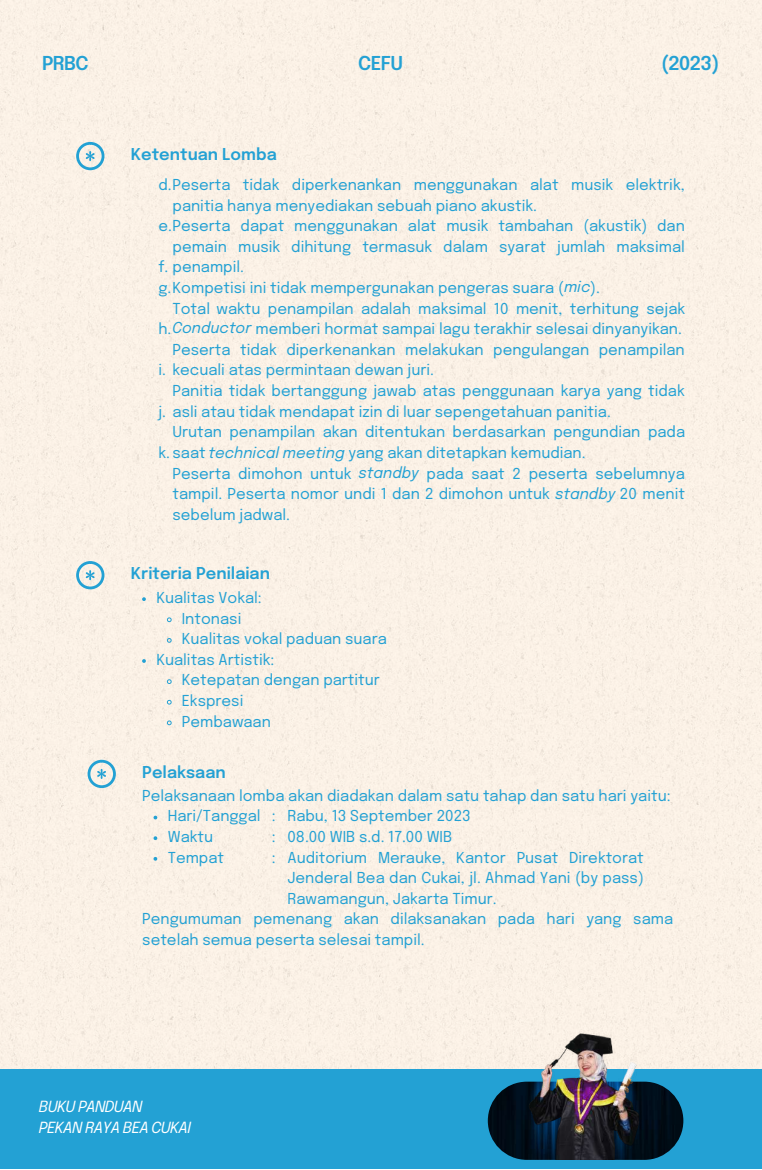
<style>
.page{position:relative;width:762px;height:1170px;background:#fff}
.page>*{position:absolute;margin:0;border:0;box-sizing:border-box;transform-origin:0 0}
.t1{font:600 19px "Epilogue";letter-spacing:-.035em;color:#23a1d4}
.t2{font:600 16.25px "Epilogue";color:#23a1d4}
.t3{font:italic 15.25px/20.6px "Epilogue";letter-spacing:-.035em;color:#fff}
.t4{font:15px/20.6px "Epilogue";color:#23a1d4}
.t5{font:italic 15px "Epilogue";color:#23a1d4}
.s1{font-style:italic}
</style>
<div class="page">
<div style="left:0;top:0;width:761px;height:1068px;background:#fbf1e6"></div>
<div style="left:0;top:1068px;width:761px;height:100px;background:#23a1d4"></div>
<svg style="left:76px;top:142px;width:28px;height:28px"></svg>
<svg style="left:76px;top:561px;width:28px;height:28px"></svg>
<svg style="left:142px;top:597px;width:4px;height:4px"></svg>
<svg style="left:166px;top:616px;width:6px;height:6px"></svg>
<svg style="left:166px;top:637px;width:6px;height:6px"></svg>
<svg style="left:142px;top:659px;width:4px;height:3px"></svg>
<svg style="left:166px;top:678px;width:6px;height:6px"></svg>
<svg style="left:166px;top:699px;width:6px;height:6px"></svg>
<svg style="left:166px;top:719px;width:6px;height:6px"></svg>
<svg style="left:88px;top:759px;width:28px;height:28px"></svg>
<svg style="left:153px;top:815px;width:4px;height:4px"></svg>
<svg style="left:153px;top:836px;width:4px;height:3px"></svg>
<svg style="left:153px;top:856px;width:4px;height:4px"></svg>
<img style="left:487px;top:1081px;width:196px;height:78px;border-radius:39px">
<img style="left:524px;top:1029px;width:118px;height:130px">
<p class="t1" style="left:42px;top:55px;width:48px">PRBC</p>
<p class="t1" style="left:661px;top:55px;width:60px">(2023)</p>
<p class="t1" style="left:358px;top:55px;width:46px">CEFU</p>
<p class="t2" style="left:131px;top:147px;width:147px">Ketentuan Lomba</p>
<p class="t4" style="left:158px;top:175px;width:527px">d.Peserta tidak diperkenankan menggunakan alat musik elektrik,</p>
<p class="t4" style="left:172px;top:196px;width:366px">panitia hanya menyediakan sebuah piano akustik.</p>
<p class="t4" style="left:158px;top:217px;width:528px">e.Peserta dapat menggunakan alat musik tambahan (akustik) dan</p>
<p class="t4" style="left:172px;top:237px;width:513px">pemain musik dihitung termasuk dalam syarat jumlah maksimal</p>
<p class="t4" style="left:158px;top:258px;width:87px">f. penampil.</p>
<p class="t4" style="left:158px;top:278px;width:443px">g.Kompetisi ini tidak mempergunakan pengeras suara (<span class="s1">mic</span>).</p>
<p class="t4" style="left:172px;top:299px;width:514px">Total waktu penampilan adalah maksimal 10 menit, terhitung sejak</p>
<p class="t4" style="left:158px;top:320px;width:525px">h.<span class="s1">Conductor</span> memberi hormat sampai lagu terakhir selesai dinyanyikan.</p>
<p class="t4" style="left:172px;top:340px;width:513px">Peserta tidak diperkenankan melakukan pengulangan penampilan</p>
<p class="t4" style="left:158px;top:361px;width:277px">i. kecuali atas permintaan dewan juri.</p>
<p class="t4" style="left:172px;top:381px;width:513px">Panitia tidak bertanggung jawab atas penggunaan karya yang tidak</p>
<p class="t4" style="left:158px;top:402px;width:454px">j. asli atau tidak mendapat izin di luar sepengetahuan panitia.</p>
<p class="t4" style="left:172px;top:423px;width:514px">Urutan penampilan akan ditentukan berdasarkan pengundian pada</p>
<p class="t4" style="left:158px;top:443px;width:428px">k. saat <span class="s1">technical meeting</span> yang akan ditetapkan kemudian.</p>
<p class="t4" style="left:172px;top:464px;width:180px">Peserta dimohon untuk</p>
<p class="t5" style="left:358px;top:466px;width:62px">standby</p>
<p class="t4" style="left:172px;top:464px;width:514px;text-align:justify;text-indent:254px">pada saat 2 peserta sebelumnya tampil. Peserta nomor undi 1 dan 2 dimohon untuk <span class="s1">standby</span> 20 menit sebelum jadwal.</p>
<p class="t2" style="left:131px;top:566px;width:141px">Kriteria Penilaian</p>
<p class="t4" style="left:156px;top:588px;width:107px">Kualitas Vokal:</p>
<p class="t4" style="left:182px;top:609px;width:61px">Intonasi</p>
<p class="t4" style="left:182px;top:629px;width:206px">Kualitas vokal paduan suara</p>
<p class="t4" style="left:156px;top:650px;width:119px">Kualitas Artistik:</p>
<p class="t4" style="left:182px;top:670px;width:199px">Ketepatan dengan partitur</p>
<p class="t4" style="left:182px;top:691px;width:63px">Ekspresi</p>
<p class="t4" style="left:182px;top:712px;width:91px">Pembawaan</p>
<p class="t2" style="left:142px;top:764px;width:85px">Pelaksaan</p>
<p class="t4" style="left:168px;top:806px;width:94px">Hari/Tanggal<br>Waktu<br>Tempat</p>
<p class="t4" style="left:142px;top:786px;width:529px">Pelaksanaan lomba akan diadakan dalam satu tahap dan satu hari yaitu:</p>
<p class="t4" style="left:272px;top:806px;width:5px;text-align:justify">: : :</p>
<p class="t4" style="left:287px;top:806px;width:358px">Rabu, 13 September 2023<br>08.00 WIB s.d. 17.00 WIB<br>Auditorium Merauke, Kantor Pusat Direktorat Jenderal Bea dan Cukai, jl. Ahmad Yani (by pass)<br>Rawamangun, Jakarta Timur.</p>
<p class="t4" style="left:142px;top:909px;width:532px">Pengumuman pemenang akan dilaksanakan pada hari yang sama setelah semua peserta selesai tampil.</p>
<p class="t3" style="left:39px;top:1097px;width:153px">BUKU PANDUAN<br>PEKAN RAYA BEA CUKAI</p>
</div>
